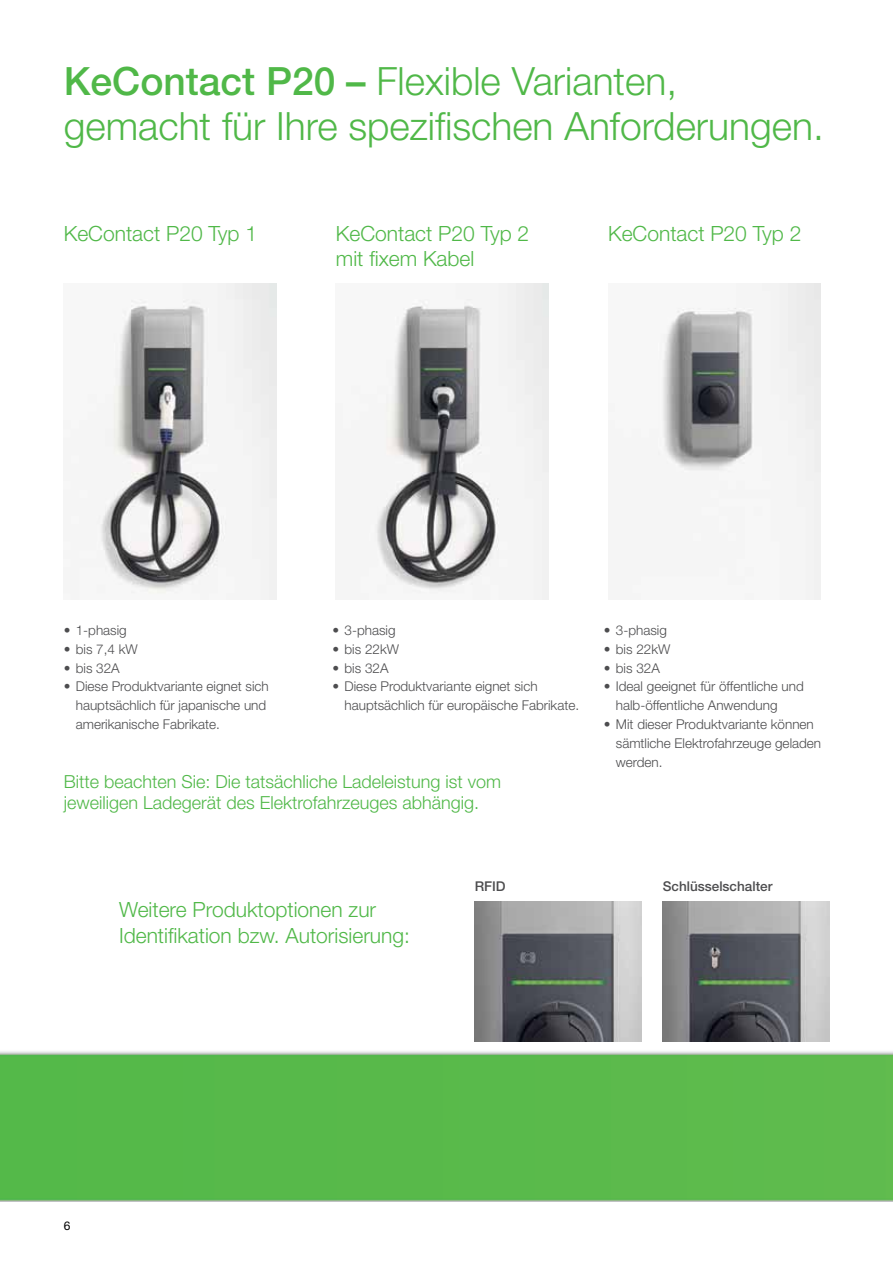
<style>
.page{position:relative;width:893px;height:1263px;background:#fff}
.page>*{position:absolute;margin:0;border:0;box-sizing:border-box;transform-origin:0 0}
.t1{font:300 39px/45px "Helvetica Neue";color:#50b848}
.t2{font:300 21px/25.2px "Helvetica Neue";color:#50b848}
.t3{font:300 18px/21px "Helvetica Neue";color:#50b848}
.t4{font:300 13.5px/18.9px "Helvetica Neue";color:#4d4d4f}
.t5{font:500 13.5px "Helvetica Neue";color:#4d4d4f}
.t6{font:12px "Helvetica Neue";color:#000}
.s1{font-weight:500}
</style>
<div class="page">
<img style="left:0;top:555px;width:893px;height:646px">
<img style="left:64px;top:284px;width:212px;height:316px">
<img style="left:336px;top:284px;width:213px;height:316px">
<img style="left:475px;top:901px;width:167px;height:140px">
<img style="left:662px;top:901px;width:167px;height:140px">
<img style="left:608px;top:284px;width:213px;height:316px">
<h1 class="t1" style="left:64px;top:57px;width:761px"><span class="s1">KeContact P20 –</span> Flexible Varianten, gemacht für Ihre spezifischen Anforderungen.</h1>
<h2 class="t2" style="left:64px;top:220px;width:195px">KeContact P20 Typ 1</h2>
<h2 class="t2" style="left:336px;top:220px;width:195px">KeContact P20 Typ 2 mit fixem Kabel</h2>
<h2 class="t2" style="left:608px;top:220px;width:195px">KeContact P20 Typ 2</h2>
<p class="t4" style="left:64px;top:620px;width:65px">• 1-phasig</p>
<p class="t4" style="left:64px;top:639px;width:76px">• bis 7,4 kW</p>
<p class="t4" style="left:64px;top:658px;width:58px">• bis 32A</p>
<p class="t4" style="left:76px;top:677px;width:195px;text-indent:-12px">• Diese Produktvariante eignet sich hauptsächlich für japanische und amerikanische Fabrikate.</p>
<p class="t4" style="left:333px;top:620px;width:65px">• 3-phasig</p>
<p class="t4" style="left:333px;top:639px;width:68px">• bis 22kW</p>
<p class="t4" style="left:333px;top:658px;width:58px">• bis 32A</p>
<p class="t4" style="left:345px;top:677px;width:236px;text-indent:-12px">• Diese Produktvariante eignet sich hauptsächlich für europäische Fabrikate.</p>
<h3 class="t3" style="left:64px;top:771px;width:439px">Bitte beachten Sie: Die tatsächliche Ladeleistung ist vom jeweiligen Ladegerät des Elektrofahrzeuges abhängig.</h3>
<p class="t4" style="left:604px;top:620px;width:65px">• 3-phasig</p>
<p class="t4" style="left:604px;top:639px;width:68px">• bis 22kW</p>
<p class="t4" style="left:604px;top:658px;width:58px">• bis 32A</p>
<p class="t4" style="left:616px;top:677px;width:190px;text-indent:-12px">• Ideal geeignet für öffentliche und halb-öffentliche Anwendung</p>
<p class="t4" style="left:616px;top:715px;width:207px;text-indent:-12px">• Mit dieser Produktvariante können sämtliche Elektrofahrzeuge geladen werden.</p>
<h2 class="t2" style="left:119px;top:897px;width:292px">Weitere Produktoptionen zur<br>Identifikation bzw. Autorisierung:</h2>
<p class="t5" style="left:475px;top:878px;width:33px">RFID</p>
<p class="t5" style="left:663px;top:878px;width:111px">Schlüsselschalter</p>
<p class="t6" style="left:64px;top:1218px;width:8px">6</p>
</div>
